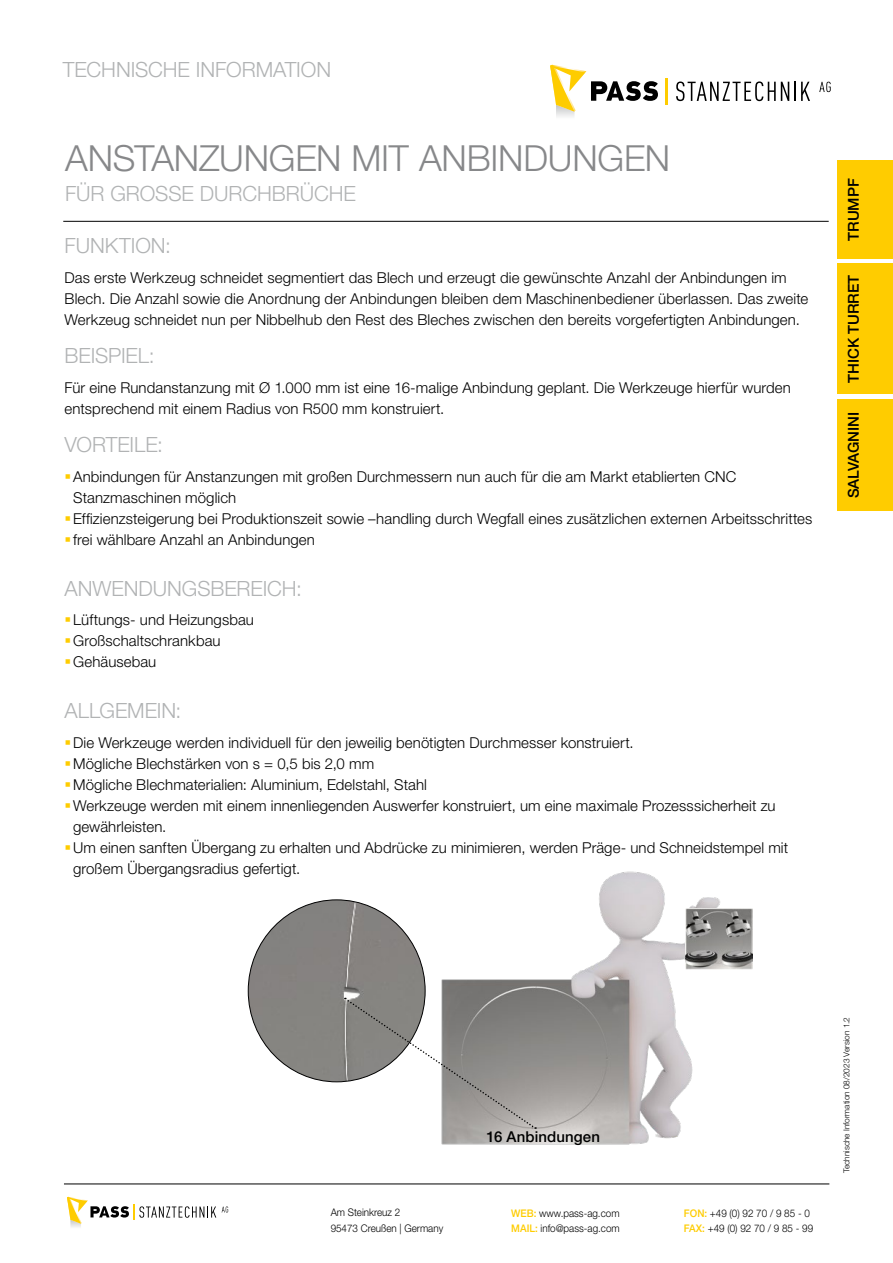
<style>
.page{position:relative;width:893px;height:1263px;background:#fff}
.page>*{position:absolute;margin:0;border:0;box-sizing:border-box;transform-origin:0 0}
.t1{font:300 36px "Helvetica Neue LT Std";letter-spacing:-.005em;color:#87888a}
.t2{font:300 21px "Helvetica Neue LT Std";letter-spacing:-.005em;color:#b1b3b4}
.t3{font:300 15px/21px "Helvetica Neue LT Std";letter-spacing:.005em;color:#000}
.t4{font:500 15px "Helvetica Neue LT Std";color:#000}
.t5{font:300 10.5px/15px "Helvetica Neue LT Std";color:#000;scale:.94 1}
.t6{font:300 8.25px "Helvetica Neue LT Std";color:#000}
.s1{font-weight:500;color:#fecc00}
</style>
<div class="page">
<hr style="left:64px;top:1184px;width:765px;height:1px;background:#000">
<div style="left:838px;top:161px;width:55px;height:349px;background:#fc0"></div>
<img style="left:248px;top:900px;width:168px;height:182px">
<img style="left:416px;top:871px;width:336px;height:274px">
<svg style="left:344px;top:997px;width:192px;height:132px"></svg>
<img style="left:685px;top:908px;width:68px;height:61px">
<svg style="left:676px;top:81px;width:134px;height:20px"></svg>
<svg style="left:819px;top:82px;width:12px;height:10px"></svg>
<svg style="left:550px;top:65px;width:108px;height:47px"></svg>
<hr style="left:665px;top:78px;width:3px;height:27px;background:#fecc00">
<svg style="left:222px;top:1206px;width:6px;height:6px"></svg>
<svg style="left:67px;top:1197px;width:149px;height:30px"></svg>
<hr style="left:63px;top:221px;width:766px;height:1px;background:#000">
<h2 class="t2" style="left:63px;top:57px;width:270px">TECHNISCHE INFORMATION</h2>
<h1 class="t1" style="left:65px;top:136px;width:607px">ANSTANZUNGEN MIT ANBINDUNGEN</h1>
<h2 class="t2" style="left:65px;top:181px;width:292px">FÜR GROSSE DURCHBRÜCHE</h2>
<h2 class="t2" style="left:65px;top:233px;width:108px">FUNKTION:</h2>
<p class="t3" style="left:65px;top:266px;width:745px">Das erste Werkzeug schneidet segmentiert das Blech und erzeugt die gewünschte Anzahl der Anbindungen im<br>Blech. Die Anzahl sowie die Anordnung der Anbindungen bleiben dem Maschinenbediener überlassen. Das zweite<br>Werkzeug schneidet nun per Nibbelhub den Rest des Bleches zwischen den bereits vorgefertigten Anbindungen.</p>
<h2 class="t2" style="left:65px;top:343px;width:91px">BEISPIEL:</h2>
<p class="t3" style="left:65px;top:376px;width:728px">Für eine Rundanstanzung mit Ø 1.000 mm ist eine 16-malige Anbindung geplant. Die Werkzeuge hierfür wurden entsprechend mit einem Radius von R500 mm konstruiert.</p>
<h2 class="t2" style="left:65px;top:432px;width:100px">VORTEILE:</h2>
<p class="t3" style="left:73px;top:465px;width:741px">Anbindungen für Anstanzungen mit großen Durchmessern nun auch für die am Markt etablierten CNC Stanzmaschinen möglich<br>Effizienzsteigerung bei Produktionszeit sowie –handling durch Wegfall eines zusätzlichen externen Arbeitsschrittes frei wählbare Anzahl an Anbindungen</p>
<h2 class="t2" style="left:65px;top:575px;width:239px">ANWENDUNGSBEREICH:</h2>
<p class="t3" style="left:73px;top:609px;width:182px">Lüftungs- und Heizungsbau<br>Großschaltschrankbau<br>Gehäusebau</p>
<h2 class="t2" style="left:65px;top:698px;width:118px">ALLGEMEIN:</h2>
<p class="t3" style="left:73px;top:731px;width:717px">Die Werkzeuge werden individuell für den jeweilig benötigten Durchmesser konstruiert.<br>Mögliche Blechstärken von s = 0,5 bis 2,0 mm<br>Mögliche Blechmaterialien: Aluminium, Edelstahl, Stahl<br>Werkzeuge werden mit einem innenliegenden Auswerfer konstruiert, um eine maximale Prozesssicherheit zu gewährleisten.<br>Um einen sanften Übergang zu erhalten und Abdrücke zu minimieren, werden Präge- und Schneidstempel mit großem Übergangsradius gefertigt.</p>
<p class="t4" style="left:844px;top:241px;width:64px;rotate:-90deg">TRUMPF</p>
<p class="t4" style="left:844px;top:383px;width:110px;rotate:-90deg">THICK TURRET</p>
<p class="t4" style="left:844px;top:498px;width:88px;rotate:-90deg">SALVAGNINI</p>
<p class="t5" style="left:331px;top:1205px;width:121px">Am Steinkreuz 2<br>95473 Creußen | Germany</p>
<p class="t4" style="left:486px;top:1128px;width:115px">16 Anbindungen</p>
<p class="t5" style="left:511px;top:1205px;width:117px"><span class="s1">WEB:</span> www.pass-ag.com<br><span class="s1">MAIL:</span> info@pass-ag.com</p>
<p class="t5" style="left:684px;top:1205px;width:139px"><span class="s1">FON:</span> +49 (0) 92 70 / 9 85 - 0<br><span class="s1">FAX:</span> +49 (0) 92 70 / 9 85 - 99</p>
<p class="t6" style="left:841px;top:1173px;width:158px;rotate:-90deg">Technische Information 08/2023 Version 1.2</p>
</div>
